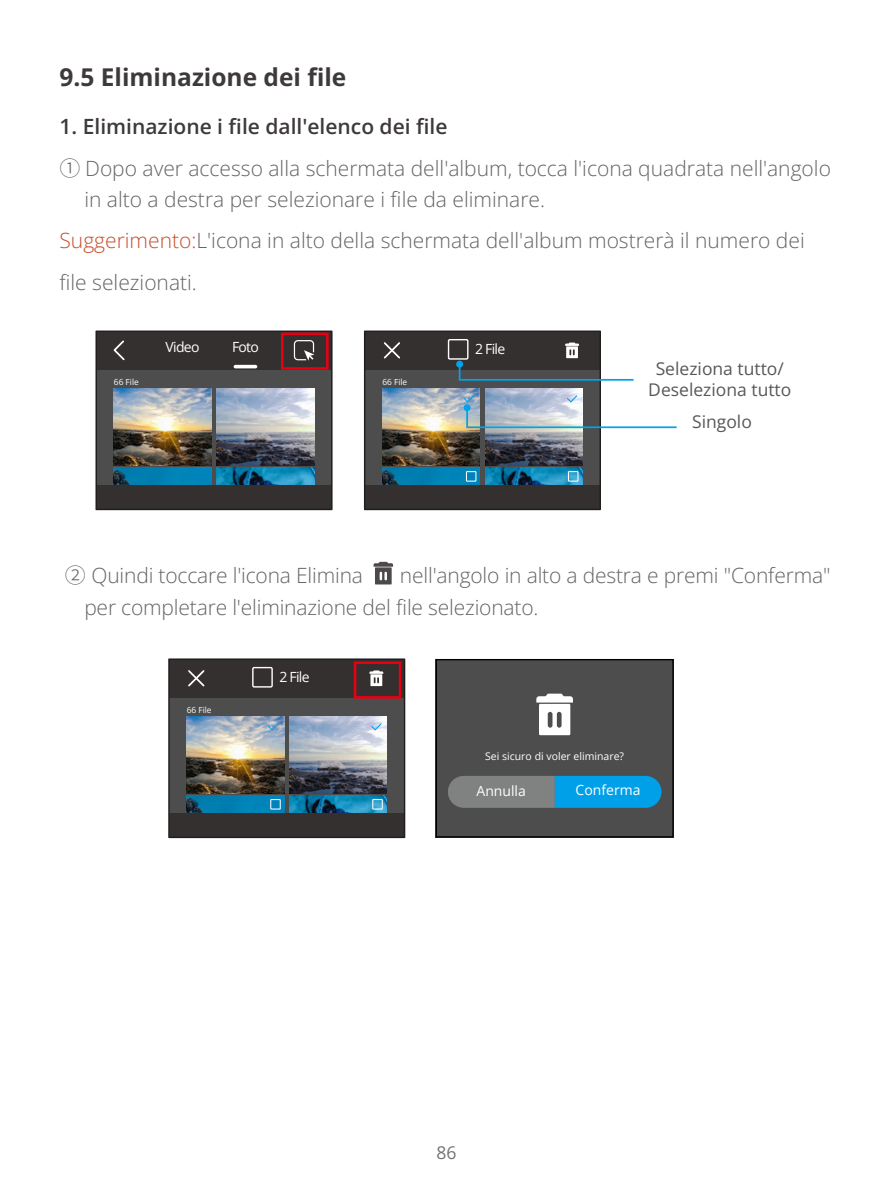
<style>
.page{position:relative;width:893px;height:1191px;background:#fff}
.page>*{position:absolute;margin:0;border:0;box-sizing:border-box;transform-origin:0 0}
.t1{font:700 24.5px "Open Sans";color:#3e3a39}
.t2{font:300 21px/41.3px "Open Sans";color:#656464}
.t3{font:17.5px/21px "Open Sans";color:#595757;text-align:center}
.t4{font:17.5px "Open Sans";color:#727171}
.t5{font:14px "Open Sans";letter-spacing:-.025em;color:#fff}
.t6{font:14px "Open Sans";color:#fff}
.t7{font:10.5px "Open Sans";color:#fff}
.t8{font:8.4px "Open Sans";color:#fff}
.s1{font-weight:600;color:#3e3a39}
.s2{font-family:"Noto Sans SC"}
.s3{color:#c84e2c}
</style>
<div class="page">
<img style="left:95px;top:330px;width:238px;height:180px">
<hr style="left:234px;top:365px;width:23px;height:3px;background:#fff;border-radius:2px">
<svg style="left:112px;top:339px;width:14px;height:23px"></svg>
<svg style="left:293px;top:339px;width:22px;height:22px"></svg>
<div style="left:281px;top:332px;width:48px;height:38px;border:3px solid #e60012"></div>
<img style="left:364px;top:330px;width:237px;height:180px">
<svg style="left:382px;top:340px;width:20px;height:20px"></svg>
<div style="left:448px;top:339px;width:20px;height:21px;border:1px solid #fff"></div>
<div style="left:466px;top:471px;width:10px;height:10px;border:1px solid #fff"></div>
<div style="left:568px;top:471px;width:10px;height:10px;border:1px solid #fff"></div>
<svg style="left:463px;top:394px;width:214px;height:35px"></svg>
<div style="left:464px;top:404px;width:7px;height:7px;background:#00a3e7;border-radius:50%"></div>
<svg style="left:458px;top:342px;width:176px;height:39px"></svg>
<div style="left:456px;top:361px;width:7px;height:7px;background:#00a3e7;border-radius:50%"></div>
<img style="left:168px;top:658px;width:237px;height:180px">
<svg style="left:186px;top:668px;width:20px;height:20px"></svg>
<div style="left:252px;top:667px;width:21px;height:20px;border:1px solid #fff"></div>
<div style="left:270px;top:799px;width:11px;height:10px;border:1px solid #fff"></div>
<div style="left:372px;top:799px;width:11px;height:10px;border:1px solid #fff"></div>
<svg style="left:267px;top:722px;width:12px;height:9px"></svg>
<svg style="left:370px;top:722px;width:13px;height:9px"></svg>
<svg style="left:369px;top:670px;width:14px;height:16px"></svg>
<div style="left:436px;top:659px;width:238px;height:178px;background:#4d4d4d"></div>
<div style="left:436px;top:659px;width:238px;height:178px;border:1px solid #000"></div>
<svg style="left:448px;top:776px;width:213px;height:32px"></svg>
<svg style="left:536px;top:693px;width:37px;height:42px"></svg>
<div style="left:354px;top:661px;width:47px;height:37px;border:3px solid #e60012"></div>
<svg style="left:374px;top:562px;width:19px;height:22px"></svg>
<p class="t1" style="left:60px;top:61px;width:288px">9.5 Eliminazione dei file</p>
<p class="t2" style="left:60px;top:105px;width:773px"><span class="s1">1. Eliminazione i file dall'elenco dei file<br></span><span class="s2">①</span> Dopo aver accesso alla schermata dell'album, tocca l'icona quadrata nell'angolo</p>
<p class="t2" style="left:60px;top:178px;width:747px;text-indent:25px">in alto a destra per selezionare i file da eliminare.<br><span class="s3">Suggerimento:</span>L'icona in alto della schermata dell'album mostrerà il numero dei file selezionati.</p>
<p class="t8" style="left:114px;top:376px;width:26px">66 File</p>
<p class="t5" style="left:166px;top:337px;width:35px">Video</p>
<p class="t5" style="left:232px;top:337px;width:28px">Foto</p>
<p class="t8" style="left:382px;top:376px;width:26px">66 File</p>
<p class="t5" style="left:475px;top:339px;width:32px">2 File</p>
<p class="t3" style="left:648px;top:358px;width:145px">Seleziona tutto/<br>Deseleziona tutto</p>
<p class="t3" style="left:692px;top:410px;width:61px">Singolo</p>
<p class="t2" style="left:65px;top:554px;width:300px"><span class="s2">②</span> Quindi toccare l'icona Elimina</p>
<p class="t2" style="left:84px;top:559px;width:748px;line-height:31.5px;text-indent:316px">nell'angolo in alto a destra e premi "Conferma" per completare l'eliminazione del file selezionato.</p>
<p class="t8" style="left:187px;top:704px;width:26px">66 File</p>
<p class="t5" style="left:279px;top:667px;width:32px">2 File</p>
<p class="t7" style="left:485px;top:748px;width:141px">Sei sicuro di voler eliminare?</p>
<p class="t6" style="left:576px;top:780px;width:66px">Conferma</p>
<p class="t6" style="left:476px;top:781px;width:51px">Annulla</p>
<p class="t4" style="left:436px;top:1140px;width:22px">86</p>
</div>
